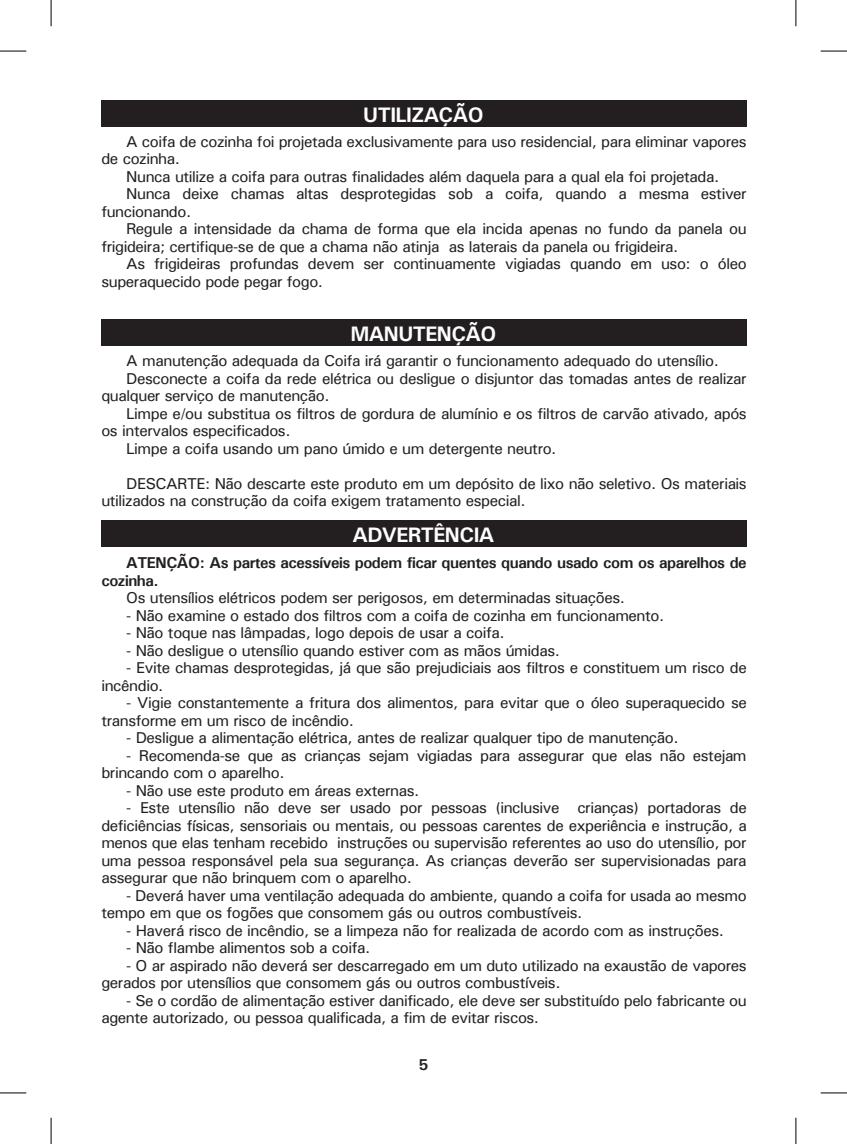
<style>
.page{position:relative;width:847px;height:1144px;background:#fff}
.page>*{position:absolute;margin:0;border:0;box-sizing:border-box;transform-origin:0 0}
.t1{font:700 21px "Univers";letter-spacing:-.03em;color:#fff}
.t2{font:15.75px/17.5px "Univers";letter-spacing:-.03em;color:#231f20}
.t3{font:700 15.75px/17.5px "Univers";letter-spacing:-.03em;color:#231f20}
</style>
<div class="page">
<div style="left:101px;top:101px;width:645px;height:26px;background:#231f20"></div>
<div style="left:101px;top:320px;width:645px;height:26px;background:#231f20"></div>
<div style="left:101px;top:520px;width:645px;height:26px;background:#231f20"></div>
<svg style="left:0;top:51px;width:26px;height:1px"></svg>
<svg style="left:820px;top:51px;width:26px;height:1px"></svg>
<svg style="left:0;top:1092px;width:26px;height:1px"></svg>
<svg style="left:820px;top:1092px;width:26px;height:1px"></svg>
<svg style="left:51px;top:0;width:1px;height:26px"></svg>
<svg style="left:51px;top:1118px;width:1px;height:26px"></svg>
<svg style="left:795px;top:0;width:1px;height:26px"></svg>
<svg style="left:795px;top:1118px;width:1px;height:26px"></svg>
<p class="t1" style="left:363px;top:102px;width:122px">UTILIZAÇÃO</p>
<p class="t2" style="left:101px;top:133px;width:646px;text-indent:25px">A coifa de cozinha foi projetada exclusivamente para uso residencial, para eliminar vapores de cozinha.</p>
<p class="t2" style="left:126px;top:168px;width:594px">Nunca utilize a coifa para outras finalidades além daquela para a qual ela foi projetada.</p>
<p class="t2" style="left:101px;top:185px;width:646px;text-indent:25px">Nunca deixe chamas altas desprotegidas sob a coifa, quando a mesma estiver funcionando.</p>
<p class="t2" style="left:101px;top:220px;width:646px;text-indent:25px">Regule a intensidade da chama de forma que ela incida apenas no fundo da panela ou frigideira; certifique-se de que a chama não atinja as laterais da panela ou frigideira.</p>
<p class="t2" style="left:101px;top:255px;width:646px;text-indent:25px">As frigideiras profundas devem ser continuamente vigiadas quando em uso: o óleo superaquecido pode pegar fogo.</p>
<p class="t1" style="left:350px;top:321px;width:147px">MANUTENÇÃO</p>
<p class="t2" style="left:126px;top:352px;width:594px">A manutenção adequada da Coifa irá garantir o funcionamento adequado do utensílio.</p>
<p class="t2" style="left:101px;top:369px;width:646px;text-indent:25px">Desconecte a coifa da rede elétrica ou desligue o disjuntor das tomadas antes de realizar qualquer serviço de manutenção.</p>
<p class="t2" style="left:101px;top:404px;width:646px;text-indent:25px">Limpe e/ou substitua os filtros de gordura de alumínio e os filtros de carvão ativado, após os intervalos especificados.</p>
<p class="t2" style="left:126px;top:439px;width:431px">Limpe a coifa usando um pano úmido e um detergente neutro.</p>
<p class="t2" style="left:101px;top:474px;width:646px;text-indent:25px">DESCARTE: Não descarte este produto em um depósito de lixo não seletivo. Os materiais utilizados na construção da coifa exigem tratamento especial.</p>
<p class="t1" style="left:352px;top:522px;width:143px">ADVERTÊNCIA</p>
<p class="t3" style="left:101px;top:554px;width:646px;text-indent:25px">ATENÇÃO: As partes acessíveis podem ficar quentes quando usado com os aparelhos de cozinha.</p>
<p class="t2" style="left:126px;top:589px;width:500px">Os utensílios elétricos podem ser perigosos, em determinadas situações.</p>
<p class="t2" style="left:126px;top:606px;width:539px">- Não examine o estado dos filtros com a coifa de cozinha em funcionamento.</p>
<p class="t2" style="left:126px;top:624px;width:380px">- Não toque nas lâmpadas, logo depois de usar a coifa.</p>
<p class="t2" style="left:126px;top:641px;width:435px">- Não desligue o utensílio quando estiver com as mãos úmidas.</p>
<p class="t2" style="left:101px;top:659px;width:646px;text-indent:25px">- Evite chamas desprotegidas, já que são prejudiciais aos filtros e constituem um risco de incêndio.</p>
<p class="t2" style="left:101px;top:694px;width:646px;text-indent:25px">- Vigie constantemente a fritura dos alimentos, para evitar que o óleo superaquecido se transforme em um risco de incêndio.</p>
<p class="t2" style="left:126px;top:729px;width:554px">- Desligue a alimentação elétrica, antes de realizar qualquer tipo de manutenção.</p>
<p class="t2" style="left:101px;top:746px;width:646px;text-indent:25px">- Recomenda-se que as crianças sejam vigiadas para assegurar que elas não estejam brincando com o aparelho.</p>
<p class="t2" style="left:126px;top:781px;width:295px">- Não use este produto em áreas externas.</p>
<p class="t2" style="left:101px;top:799px;width:646px;text-align:justify;text-indent:25px">- Este utensílio não deve ser usado por pessoas (inclusive crianças) portadoras de deficiências físicas, sensoriais ou mentais, ou pessoas carentes de experiência e instrução, a menos que elas tenham recebido instruções ou supervisão referentes ao uso do utensílio, por uma pessoa responsável pela sua segurança. As crianças deverão ser supervisionadas para assegurar que não brinquem com o aparelho.</p>
<p class="t2" style="left:101px;top:886px;width:646px;text-indent:25px">- Deverá haver uma ventilação adequada do ambiente, quando a coifa for usada ao mesmo tempo em que os fogões que consomem gás ou outros combustíveis.</p>
<p class="t2" style="left:126px;top:921px;width:599px">- Haverá risco de incêndio, se a limpeza não for realizada de acordo com as instruções.</p>
<p class="t2" style="left:126px;top:939px;width:246px">- Não flambe alimentos sob a coifa.</p>
<p class="t2" style="left:101px;top:956px;width:646px;text-indent:25px">- O ar aspirado não deverá ser descarregado em um duto utilizado na exaustão de vapores gerados por utensílios que consomem gás ou outros combustíveis.</p>
<p class="t2" style="left:101px;top:991px;width:646px;text-indent:25px">- Se o cordão de alimentação estiver danificado, ele deve ser substituído pelo fabricante ou agente autorizado, ou pessoa qualificada, a fim de evitar riscos.</p>
<p class="t3" style="left:418px;top:1056px;width:11px">5</p>
</div>
